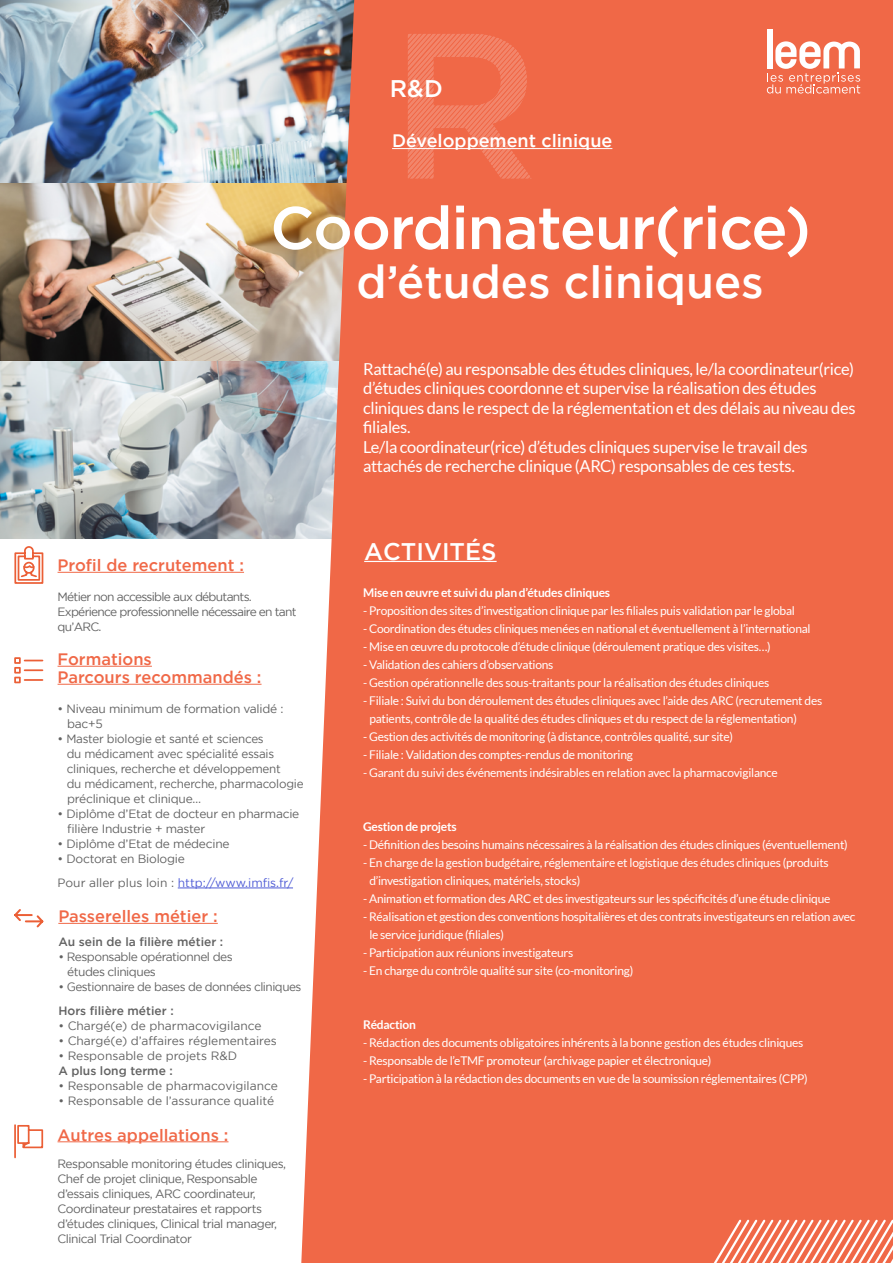
<style>
.page{position:relative;width:893px;height:1263px;background:#fff}
.page>*{position:absolute;margin:0;border:0;box-sizing:border-box;transform-origin:0 0}
.t1{font:500 60px "Gotham";letter-spacing:-.02em;color:#fff}
.t2{font:500 45px "Gotham";color:#fff}
.t3{font:500 24px "Gotham";color:#fff}
.t4{font:500 18px "Gotham";color:#fff}
.t5{font:16.5px/19.5px "Lato";letter-spacing:-.02em;color:#fff}
.t6{font:500 16.5px/18px "Gotham";color:#f06847}
.t7{font:12px/18px "Lato";letter-spacing:-.02em;color:#fff}
.t8{font:12px/15px "Gotham";letter-spacing:-.02em;color:#626262}
.t9{font:12px/15px "Gotham";letter-spacing:-.04em;color:#626262}
.t10{font:12px "Gotham";color:#626262}
.t11{font:12px/15px "Gotham";letter-spacing:-.06em;color:#626262}
.t12{font:700 12px "Lato";letter-spacing:-.02em;color:#fff}
.t13{font:500 12px "Gotham";color:#626262}
.s1{color:#4f5cd6}
</style>
<div class="page">
<img style="left:0;top:361px;width:301px;height:178px">
<img style="left:0;top:183px;width:301px;height:178px">
<img style="left:0;top:0;width:301px;height:183px">
<div style="left:301px;top:0;width:587px;height:1263px;background:#f06847"></div>
<hr style="left:364px;top:561px;width:133px;height:1px;background:#fff">
<hr style="left:58px;top:666px;width:94px;height:1px;background:#f06847">
<hr style="left:58px;top:684px;width:204px;height:1px;background:#f06847">
<hr style="left:178px;top:888px;width:115px;height:1px;background:#4f5cd6">
<hr style="left:58px;top:572px;width:186px;height:1px;background:#f06847">
<hr style="left:58px;top:923px;width:160px;height:1px;background:#f06847">
<hr style="left:58px;top:1141px;width:170px;height:1px;background:#f06847">
<hr style="left:392px;top:148px;width:220px;height:1px;background:#fff">
<div style="left:888px;top:0;width:5px;height:719px;background:#f06847"></div>
<div style="left:767px;top:29px;width:6px;height:39px;background:#fff"></div>
<svg style="left:767px;top:41px;width:93px;height:53px"></svg>
<svg style="left:408px;top:34px;width:124px;height:144px;background:#f07456"></svg>
<svg style="left:14px;top:657px;width:29px;height:26px"></svg>
<svg style="left:14px;top:909px;width:29px;height:18px"></svg>
<svg style="left:14px;top:1124px;width:29px;height:34px"></svg>
<svg style="left:14px;top:546px;width:29px;height:38px"></svg>
<div style="left:654px;top:689px;width:239px;height:574px;background:#f06847"></div>
<h3 class="t3" style="left:390px;top:72px;width:54px">R&amp;D</h3>
<h3 class="t4" style="left:392px;top:129px;width:222px">Développement clinique</h3>
<h1 class="t1" style="left:270px;top:189px;width:542px">Coordinateur(rice)</h1>
<h2 class="t2" style="left:357px;top:253px;width:409px">d’études cliniques</h2>
<h3 class="t6" style="left:58px;top:556px;width:188px">Profil de recrutement :</h3>
<p class="t11" style="left:58px;top:589px;width:241px">Métier non accessible aux débutants.<br>Expérience professionnelle nécessaire en tant qu’ARC.</p>
<h3 class="t6" style="left:58px;top:650px;width:205px">Formations<br>Parcours recommandés :</h3>
<p class="t8" style="left:67px;top:701px;width:218px;text-indent:-10px">• Niveau minimum de formation validé : bac+5</p>
<p class="t8" style="left:67px;top:731px;width:238px;text-indent:-9px">• Master biologie et santé et sciences<br>du médicament avec spécialité essais cliniques, recherche et développement<br>du médicament, recherche, pharmacologie préclinique et clinique…</p>
<p class="t8" style="left:67px;top:806px;width:234px;text-indent:-10px">• Diplôme d’Etat de docteur en pharmacie filière Industrie + master</p>
<p class="t8" style="left:58px;top:836px;width:174px">• Diplôme d’Etat de médecine</p>
<p class="t8" style="left:58px;top:846px;width:237px;line-height:24px">• Doctorat en Biologie<br>Pour aller plus loin : <span class="s1">http://www.imfis.fr/</span></p>
<h3 class="t6" style="left:58px;top:907px;width:161px">Passerelles métier :</h3>
<p class="t13" style="left:58px;top:934px;width:166px">Au sein de la filière métier :</p>
<p class="t9" style="left:67px;top:949px;width:167px;text-indent:-9px">• Responsable opérationnel des études cliniques</p>
<p class="t9" style="left:58px;top:979px;width:245px">• Gestionnaire de bases de données cliniques</p>
<p class="t13" style="left:58px;top:1003px;width:117px">Hors filière métier :</p>
<p class="t10" style="left:58px;top:1018px;width:205px">• Chargé(e) de pharmacovigilance</p>
<p class="t10" style="left:58px;top:1033px;width:220px">• Chargé(e) d’affaires réglementaires</p>
<p class="t10" style="left:58px;top:1048px;width:180px">• Responsable de projets R&amp;D</p>
<p class="t13" style="left:58px;top:1063px;width:116px">A plus long terme :</p>
<p class="t10" style="left:58px;top:1078px;width:221px">• Responsable de pharmacovigilance</p>
<p class="t10" style="left:58px;top:1093px;width:217px">• Responsable de l’assurance qualité</p>
<h3 class="t6" style="left:58px;top:1125px;width:172px">Autres appellations :</h3>
<p class="t9" style="left:58px;top:1155px;width:230px">Responsable monitoring études cliniques, Chef de projet clinique, Responsable d’essais cliniques, ARC coordinateur, Coordinateur prestataires et rapports d’études cliniques, Clinical trial manager, Clinical Trial Coordinator</p>
<p class="t5" style="left:363px;top:359px;width:494px">Rattaché(e) au responsable des études cliniques, le/la coordinateur(rice) d’études cliniques coordonne et supervise la réalisation des études cliniques dans le respect de la réglementation et des délais au niveau des filiales.<br>Le/la coordinateur(rice) d’études cliniques supervise le travail des attachés de recherche clinique (ARC) responsables de ces tests.</p>
<h3 class="t3" style="left:364px;top:535px;width:134px">ACTIVITÉS</h3>
<p class="t12" style="left:363px;top:586px;width:249px">Mise en œuvre et suivi du plan d’études cliniques</p>
<p class="t7" style="left:363px;top:601px;width:433px">- Proposition des sites d’investigation clinique par les filiales puis validation par le global</p>
<p class="t7" style="left:363px;top:619px;width:449px">- Coordination des études cliniques menées en national et éventuellement à l’international</p>
<p class="t7" style="left:363px;top:637px;width:409px">- Mise en œuvre du protocole d’étude clinique (déroulement pratique des visites…)</p>
<p class="t7" style="left:363px;top:655px;width:192px">- Validation des cahiers d’observations</p>
<p class="t7" style="left:363px;top:673px;width:408px">- Gestion opérationnelle des sous-traitants pour la réalisation des études cliniques</p>
<p class="t7" style="left:369px;top:691px;width:454px;text-indent:-6px">- Filiale : Suivi du bon déroulement des études cliniques avec l’aide des ARC (recrutement des patients, contrôle de la qualité des études cliniques et du respect de la réglementation)</p>
<p class="t7" style="left:363px;top:727px;width:371px">- Gestion des activités de monitoring (à distance, contrôles qualité, sur site)</p>
<p class="t7" style="left:363px;top:745px;width:271px">- Filiale : Validation des comptes-rendus de monitoring</p>
<p class="t7" style="left:363px;top:763px;width:416px">- Garant du suivi des événements indésirables en relation avec la pharmacovigilance</p>
<p class="t12" style="left:363px;top:820px;width:95px">Gestion de projets</p>
<p class="t7" style="left:363px;top:835px;width:486px">- Définition des besoins humains nécessaires à la réalisation des études cliniques (éventuellement)</p>
<p class="t7" style="left:369px;top:853px;width:461px;text-indent:-6px">- En charge de la gestion budgétaire, réglementaire et logistique des études cliniques (produits d’investigation cliniques, matériels, stocks)</p>
<p class="t7" style="left:363px;top:889px;width:469px">- Animation et formation des ARC et des investigateurs sur les spécificités d’une étude clinique</p>
<p class="t7" style="left:369px;top:907px;width:488px;text-indent:-6px">- Réalisation et gestion des conventions hospitalières et des contrats investigateurs en relation avec le service juridique (filiales)</p>
<p class="t7" style="left:363px;top:943px;width:212px">- Participation aux réunions investigateurs</p>
<p class="t7" style="left:363px;top:961px;width:272px">- En charge du contrôle qualité sur site (co-monitoring)</p>
<p class="t12" style="left:363px;top:1018px;width:54px">Rédaction</p>
<p class="t7" style="left:363px;top:1033px;width:442px">- Rédaction des documents obligatoires inhérents à la bonne gestion des études cliniques</p>
<p class="t7" style="left:363px;top:1051px;width:350px">- Responsable de l’eTMF promoteur (archivage papier et électronique)</p>
<p class="t7" style="left:363px;top:1069px;width:446px">- Participation à la rédaction des documents en vue de la soumission réglementaires (CPP)</p>
</div>
